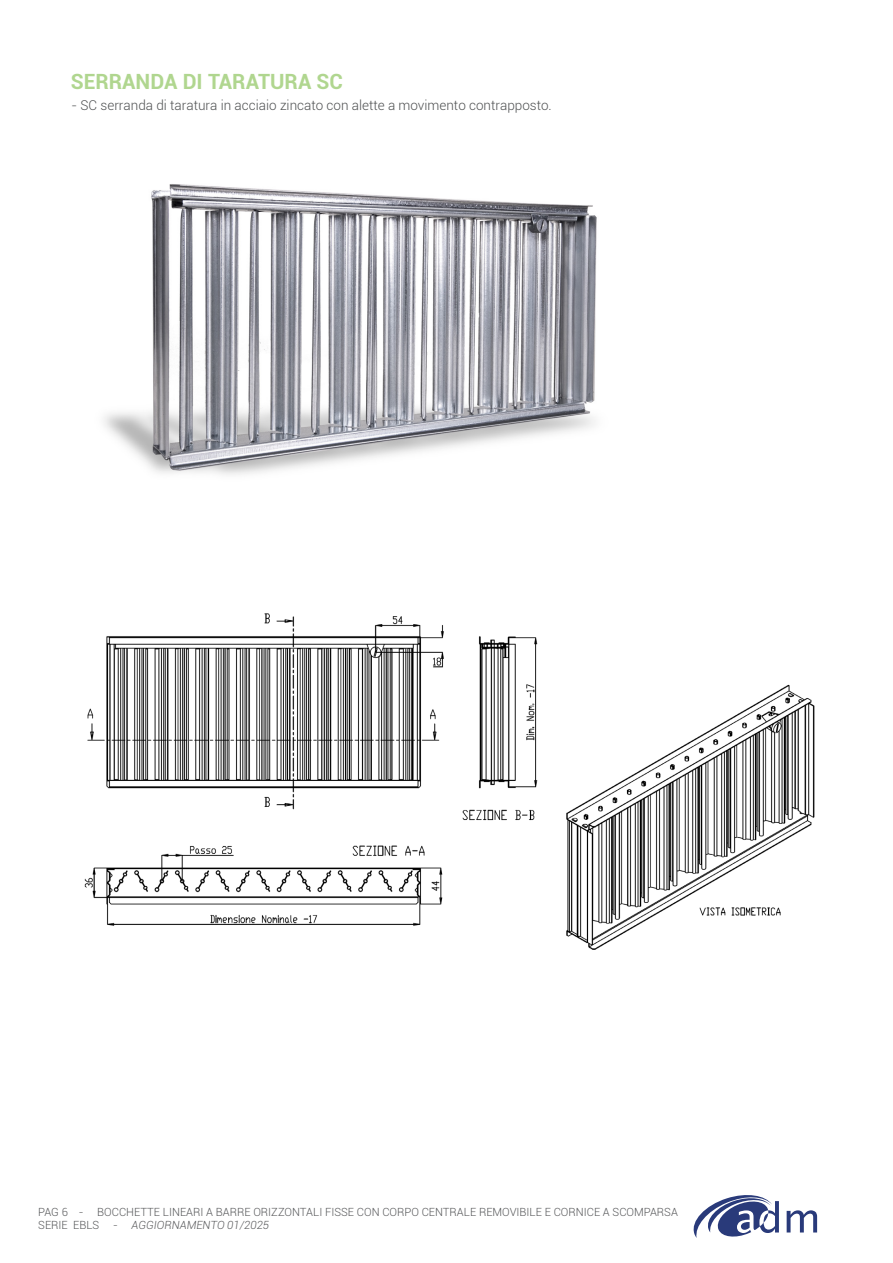
<style>
.page{position:relative;width:893px;height:1263px;background:#fff}
.page>*{position:absolute;margin:0;border:0;box-sizing:border-box;transform-origin:0 0}
.t1{font:700 21px "Roboto";color:#b0d68f}
.Testo{font:300 13.5px "Roboto";color:#4f5152}
.t2{font:300 11.25px/13.5px "Roboto";color:#57585a}
.s1{font-style:italic}
</style>
<div class="page">
<svg style="left:693px;top:1195px;width:86px;height:43px"></svg>
<svg style="left:787px;top:1210px;width:30px;height:22px"></svg>
<img style="left:84px;top:613px;width:731px;height:337px">
<img style="left:104px;top:184px;width:493px;height:291px">
<p class="t1" style="left:71px;top:66px;width:274px">SERRANDA DI TARATURA SC</p>
<p class="Testo" style="left:72px;top:96px;width:482px">- SC serranda di taratura in acciaio zincato con alette a movimento contrapposto.</p>
<p class="t2" style="left:38px;top:1204px;width:641px">PAG 6 - BOCCHETTE LINEARI A BARRE ORIZZONTALI FISSE CON CORPO CENTRALE REMOVIBILE E CORNICE A SCOMPARSA<br>SERIE EBLS - <span class="s1">AGGIORNAMENTO 01/2025</span></p>
</div>
